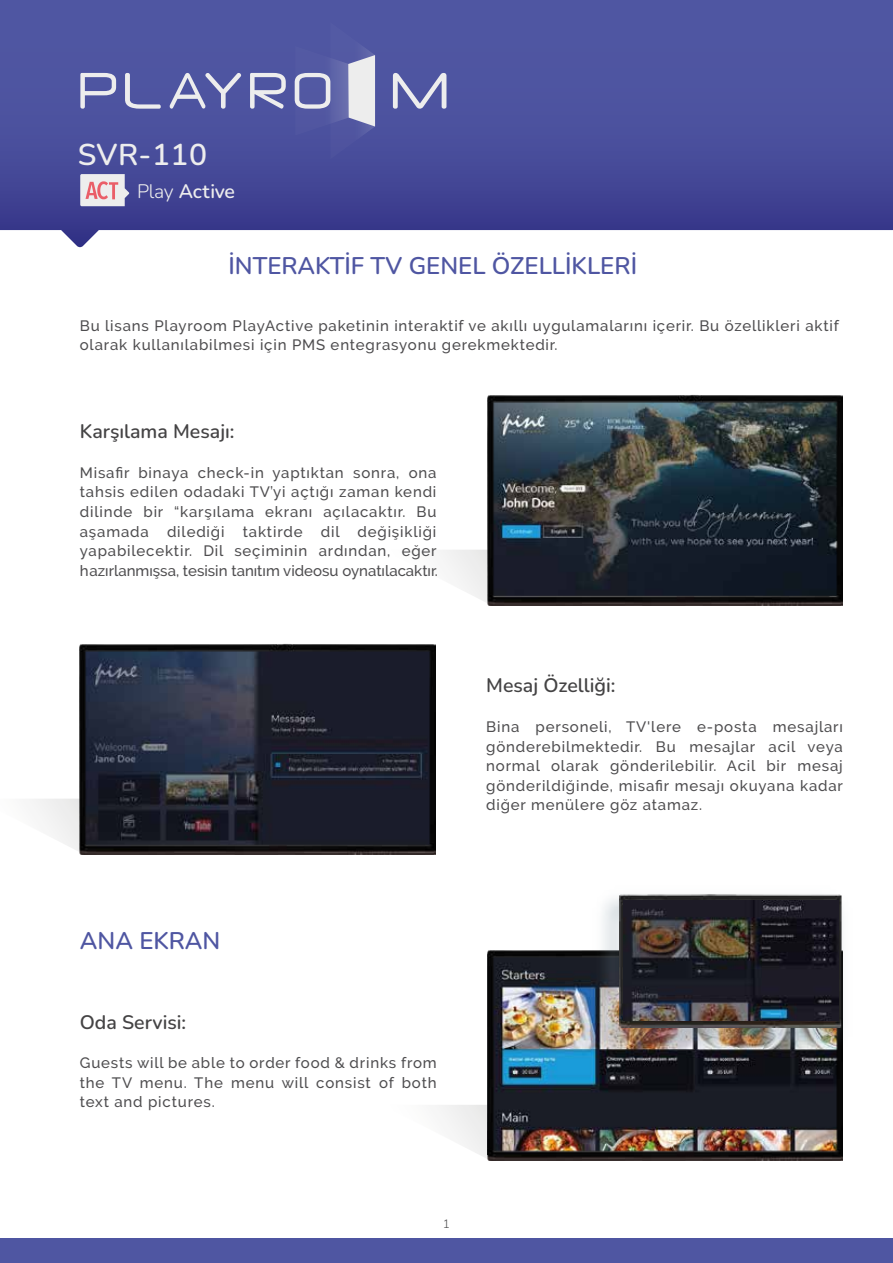
<style>
.page{position:relative;width:893px;height:1263px;background:#fff}
.page>*{position:absolute;margin:0;border:0;box-sizing:border-box;transform-origin:0 0}
.t1{font:600 30px "Nunito";letter-spacing:.02em;color:#ededed}
.t2{font:600 24px "Nunito";color:#4f56a2}
.t3{font:600 19.5px "Nunito";color:#444344}
.t4{font:600 19.5px "Nunito";letter-spacing:-.02em;color:#ededed}
.t5{font:500 15px/19.5px "Raleway";letter-spacing:.055em;color:#4e4d4f;text-align:justify}
.t6{font:300 12px "Nunito";color:#4e4d4f}
.s1{font-weight:300}
</style>
<div class="page">
<svg style="left:439px;top:550px;width:403px;height:56px"></svg>
<svg style="left:438px;top:1105px;width:404px;height:56px"></svg>
<div style="left:0;top:1238px;width:893px;height:25px;background:#4f56a2"></div>
<svg style="left:32px;top:799px;width:403px;height:56px"></svg>
<img style="left:487px;top:950px;width:356px;height:210px">
<img style="left:487px;top:395px;width:356px;height:210px">
<img style="left:588px;top:894px;width:255px;height:167px">
<img style="left:619px;top:895px;width:224px;height:133px">
<img style="left:80px;top:644px;width:355px;height:210px">
<img style="left:624px;top:900px;width:214px;height:121px">
<svg style="left:0;top:0;width:893px;height:248px;background:#565ba3"></svg>
<svg style="left:80px;top:73px;width:36px;height:36px"></svg>
<svg style="left:125px;top:73px;width:36px;height:36px"></svg>
<svg style="left:170px;top:73px;width:71px;height:36px;background:#767bb3"></svg>
<svg style="left:250px;top:73px;width:36px;height:36px"></svg>
<svg style="left:393px;top:73px;width:53px;height:36px;background:#8488ba"></svg>
<svg style="left:330px;top:22px;width:45px;height:137px;background:#888cbc"></svg>
<svg style="left:295px;top:46px;width:54px;height:89px;background:#666bab"></svg>
<svg style="left:80px;top:174px;width:49px;height:32px;background:#dec9d0"></svg>
<h1 class="t1" style="left:78px;top:133px;width:131px">SVR-110</h1>
<h3 class="t4" style="left:137px;top:178px;width:99px"><span class="s1">Play</span> Active</h3>
<h2 class="t2" style="left:228px;top:249px;width:410px">İNTERAKTİF TV GENEL ÖZELLİKLERİ</h2>
<p class="t5" style="left:80px;top:316px;width:761px">Bu lisans Playroom PlayActive paketinin interaktif ve akıllı uygulamalarını içerir. Bu özellikleri aktif olarak kullanılabilmesi için PMS entegrasyonu gerekmektedir.</p>
<h3 class="t3" style="left:80px;top:418px;width:156px">Karşılama Mesajı:</h3>
<p class="t5" style="left:80px;top:463px;width:360px">Misafir binaya check-in yaptıktan sonra, ona tahsis edilen odadaki TV’yi açtığı zaman kendi dilinde bir “karşılama ekranı açılacaktır. Bu aşamada dilediği taktirde dil değişikliği yapabilecektir. Dil seçiminin ardından, eğer hazırlanmışsa, tesisin tanıtım videosu oynatılacaktır.</p>
<h3 class="t3" style="left:486px;top:672px;width:131px">Mesaj Özelliği:</h3>
<p class="t5" style="left:486px;top:717px;width:358px">Bina personeli, TV'lere e-posta mesajları gönderebilmektedir. Bu mesajlar acil veya normal olarak gönderilebilir. Acil bir mesaj gönderildiğinde, misafir mesajı okuyana kadar diğer menülere göz atamaz.</p>
<h2 class="t2" style="left:80px;top:924px;width:142px">ANA EKRAN</h2>
<h3 class="t3" style="left:80px;top:1008px;width:108px">Oda Servisi:</h3>
<p class="t5" style="left:80px;top:1053px;width:358px">Guests will be able to order food &amp; drinks from the TV menu. The menu will consist of both text and pictures.</p>
<p class="t6" style="left:443px;top:1215px;width:9px">1</p>
</div>
